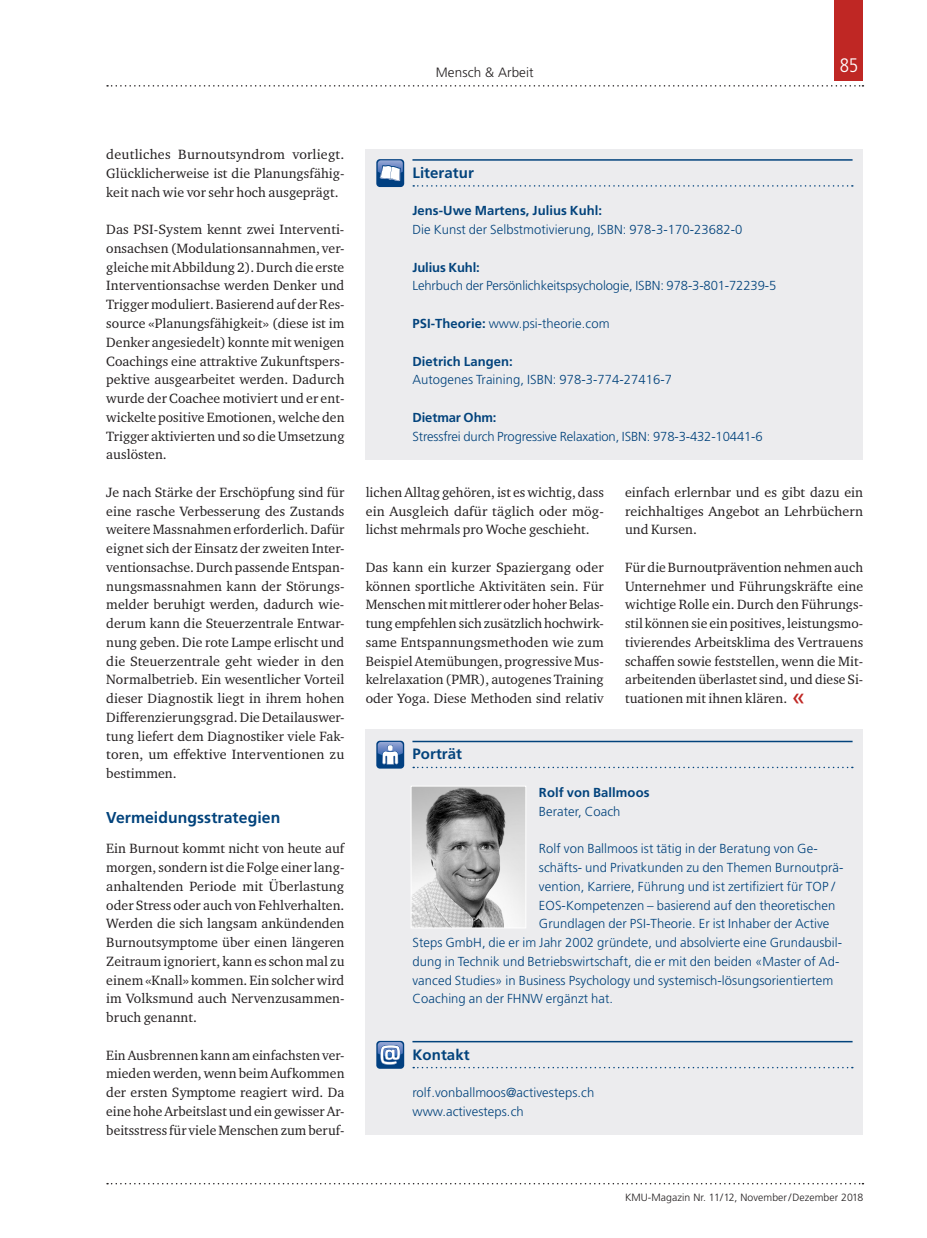
<style>
.page{position:relative;width:927px;height:1238px;background:#fff}
.page>*{position:absolute;margin:0;border:0;box-sizing:border-box;transform-origin:0 0}
.t1{font:300 condensed 19.5px "Frutiger LT Std";color:#fff}
.t2{font:700 15.75px "Frutiger LT Std";letter-spacing:.005em;color:#02437c}
.t3{font:700 15px "Frutiger LT Std";letter-spacing:.005em;color:#02437c}
.t4{font:13.8px/18.8px "Charter ITC Std";letter-spacing:.005em;color:#231f20;text-align:justify}
.t5{font:300 13.5px "Frutiger LT Std";letter-spacing:.005em;color:#231f20}
.t6{font:300 13.05px/18.8px "Frutiger LT Std";letter-spacing:.005em;color:#02437c}
.t7{font:700 13.05px "Frutiger LT Std";letter-spacing:.005em;color:#02437c}
.t8{font:300 10.5px "Frutiger LT Std";letter-spacing:.005em;color:#231f20}
.s1{font-weight:700}
.s2{font-family:"Frutiger LT Std";font-size:24px;color:#bf2724}
</style>
<div class="page">
<svg style="left:107px;top:85px;width:756px;height:2px"></svg>
<svg style="left:107px;top:1183px;width:756px;height:1px"></svg>
<div style="left:835px;top:0;width:28px;height:81px;background:#bf2724"></div>
<div style="left:366px;top:149px;width:497px;height:310px;background:#ececee"></div>
<hr style="left:412px;top:159px;width:441px;height:2px;background:#02437c">
<svg style="left:413px;top:185px;width:440px;height:2px"></svg>
<div style="left:366px;top:729px;width:497px;height:405px;background:#ececee"></div>
<hr style="left:412px;top:740px;width:441px;height:2px;background:#02437c">
<svg style="left:413px;top:766px;width:440px;height:2px"></svg>
<hr style="left:412px;top:1040px;width:441px;height:2px;background:#02437c">
<svg style="left:413px;top:1066px;width:440px;height:2px"></svg>
<div style="left:376px;top:159px;width:28px;height:28px;background:#014081;border-radius:4px"></div>
<svg style="left:378px;top:160px;width:25px;height:21px"></svg>
<svg style="left:376px;top:740px;width:28px;height:28px"></svg>
<svg style="left:378px;top:742px;width:25px;height:22px"></svg>
<svg style="left:376px;top:1040px;width:28px;height:28px"></svg>
<svg style="left:378px;top:1042px;width:25px;height:22px"></svg>
<img style="left:413px;top:787px;width:111px;height:139px">
<div style="left:411px;top:785px;width:115px;height:143px;border:1px solid #fff"></div>
<p class="t5" style="left:436px;top:64px;width:99px">Mensch &amp; Arbeit</p>
<h1 class="t1" style="left:840px;top:54px;width:20px">85</h1>
<p class="t4" style="left:106px;top:145px;width:240px">deutliches Burnoutsyndrom vorliegt.<br>Glücklicherweise ist die Planungsfähig&shy;keit nach wie vor sehr hoch ausgeprägt.</p>
<p class="t4" style="left:106px;top:220px;width:240px">Das PSI-System kennt zwei Interventi&shy;onsachsen (Modulationsannahmen, ver&shy;gleiche mit Abbildung 2). Durch die erste Interventionsachse werden Denker und Trigger moduliert. Basierend auf der Res&shy;source «Planungsfähigkeit» (diese ist im Denker angesiedelt) konnte mit wenigen Coachings eine attraktive Zukunftspers&shy;pektive ausgearbeitet werden. Dadurch wurde der Coachee motiviert und er ent&shy;wickelte positive Emotionen, welche den Trigger aktivierten und so die Umsetzung auslösten.</p>
<p class="t4" style="left:106px;top:482px;width:240px">Je nach Stärke der Erschöpfung sind für eine rasche Verbesserung des Zustands weitere Massnahmen erforderlich. Dafür eignet sich der Einsatz der zweiten Inter&shy;ventionsachse. Durch passende Entspan&shy;nungsmassnahmen kann der Störungs&shy;melder beruhigt werden, dadurch wie&shy;derum kann die Steuerzentrale Entwar&shy;nung geben. Die rote Lampe erlischt und die Steuerzentrale geht wieder in den Normalbetrieb. Ein wesentlicher Vorteil dieser Diagnostik liegt in ihrem hohen Differenzierungsgrad. Die Detailauswer&shy;tung liefert dem Diagnostiker viele Fak&shy;toren, um effektive Interventionen zu bestimmen.</p>
<p class="t2" style="left:106px;top:808px;width:175px">Vermeidungsstrategien</p>
<p class="t4" style="left:106px;top:838px;width:240px">Ein Burnout kommt nicht von heute auf morgen, sondern ist die Folge einer lang&shy;anhaltenden Periode mit Überlastung oder Stress oder auch von Fehlverhalten.<br>Werden die sich langsam ankündenden Burnoutsymptome über einen längeren Zeitraum ignoriert, kann es schon mal zu einem «Knall» kommen. Ein solcher wird im Volksmund auch Nervenzusammen&shy;bruch genannt.</p>
<p class="t4" style="left:106px;top:1045px;width:240px">Ein Ausbrennen kann am einfachsten ver&shy;mieden werden, wenn beim Aufkommen der ersten Symptome reagiert wird. Da eine hohe Arbeitslast und ein gewisser Ar&shy;beitsstress für viele Menschen zum beruf-</p>
<p class="t3" style="left:412px;top:164px;width:63px">Literatur</p>
<p class="t7" style="left:412px;top:203px;width:191px">Jens-Uwe Martens, Julius Kuhl:</p>
<p class="t6" style="left:412px;top:220px;width:331px">Die Kunst der Selbstmotivierung, ISBN: 978-3-170-23682-0</p>
<p class="t7" style="left:412px;top:259px;width:69px">Julius Kuhl:</p>
<p class="t6" style="left:412px;top:277px;width:365px">Lehrbuch der Persönlichkeitspsychologie, ISBN: 978-3-801-72239-5</p>
<p class="t6" style="left:412px;top:314px;width:199px"><span class="s1">PSI-Theorie:</span> www.psi-theorie.com</p>
<p class="t7" style="left:412px;top:353px;width:102px">Dietrich Langen:</p>
<p class="t6" style="left:412px;top:370px;width:261px">Autogenes Training, ISBN: 978-3-774-27416-7</p>
<p class="t7" style="left:412px;top:409px;width:86px">Dietmar Ohm:</p>
<p class="t6" style="left:412px;top:427px;width:352px">Stressfrei durch Progressive Relaxation, ISBN: 978-3-432-10441-6</p>
<p class="t4" style="left:366px;top:482px;width:240px">lichen Alltag gehören, ist es wichtig, dass ein Ausgleich dafür täglich oder mög&shy;lichst mehrmals pro Woche geschieht.</p>
<p class="t4" style="left:366px;top:557px;width:240px">Das kann ein kurzer Spaziergang oder können sportliche Aktivitäten sein. Für Menschen mit mittlerer oder hoher Belas&shy;tung empfehlen sich zusätzlich hochwirk&shy;same Entspannungsmethoden wie zum Beispiel Atemübungen, progressive Mus&shy;kelrelaxation (PMR), autogenes Training oder Yoga. Diese Methoden sind relativ</p>
<p class="t3" style="left:412px;top:745px;width:51px">Porträt</p>
<p class="t4" style="left:625px;top:482px;width:240px">einfach erlernbar und es gibt dazu ein reichhaltiges Angebot an Lehrbüchern und Kursen.</p>
<p class="t4" style="left:625px;top:557px;width:240px">Für die Burnoutprävention nehmen auch Unternehmer und Führungskräfte eine wichtige Rolle ein. Durch den Führungs&shy;stil können sie ein positives, leistungsmo&shy;tivierendes Arbeitsklima des Vertrauens schaffen sowie feststellen, wenn die Mit&shy;arbeitenden überlastet sind, und diese Si&shy;tuationen mit ihnen klären. <span class="s2">«</span></p>
<p class="t7" style="left:539px;top:784px;width:112px">Rolf von Ballmoos</p>
<p class="t6" style="left:539px;top:802px;width:83px">Berater, Coach</p>
<p class="t6" style="left:539px;top:839px;width:280px">Rolf von Ballmoos ist tätig in der Beratung von Ge-</p>
<p class="t6" style="left:539px;top:858px;width:306px">schäfts- und Privatkunden zu den Themen Burnoutprä-</p>
<p class="t6" style="left:539px;top:877px;width:298px">vention, Karriere, Führung und ist zertifiziert für TOP /</p>
<p class="t6" style="left:539px;top:895px;width:298px">EOS-Kompetenzen – basierend auf den theoretischen</p>
<p class="t6" style="left:539px;top:914px;width:292px">Grundlagen der PSI-Theorie. Er ist Inhaber der Active</p>
<p class="t6" style="left:412px;top:933px;width:431px">Steps GmbH, die er im Jahr 2002 gründete, und absolvierte eine Grundausbil-</p>
<p class="t6" style="left:412px;top:952px;width:428px">dung in Technik und Betriebswirtschaft, die er mit den beiden «Master of Ad-</p>
<p class="t6" style="left:412px;top:970px;width:422px">vanced Studies» in Business Psychology und systemisch-lösungsorientiertem</p>
<p class="t6" style="left:412px;top:989px;width:202px">Coaching an der FHNW ergänzt hat.</p>
<p class="t3" style="left:412px;top:1045px;width:59px">Kontakt</p>
<p class="t6" style="left:412px;top:1083px;width:183px">rolf.vonballmoos@activesteps.ch www.activesteps.ch</p>
<p class="t8" style="left:625px;top:1191px;width:240px">KMU-Magazin Nr. 11/12, November /Dezember 2018</p>
</div>
